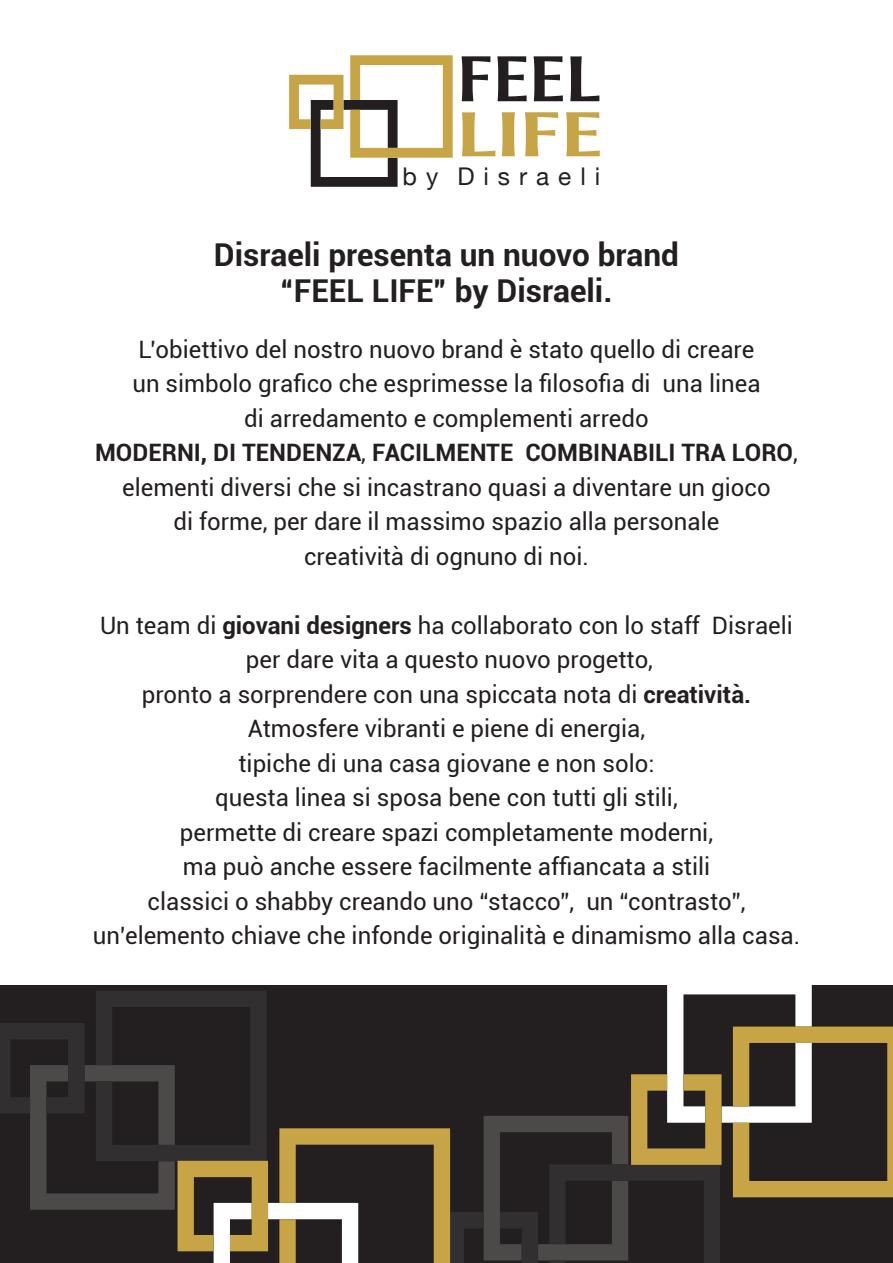
<style>
.page{position:relative;width:893px;height:1263px;background:#fff}
.page>*{position:absolute;margin:0;border:0;box-sizing:border-box;transform-origin:0 0}
.t1{font:700 65.1px "Florentia";color:#231f20;scale:.92 1}
.t2{font:700 63.75px "Florentia";color:#c7a445;scale:1.08 1}
.t3{font:700 31.5px "Roboto";color:#231f20}
.t4{font:24.45px "Helvetica Neue";letter-spacing:.365em;color:#231f20}
.t5{font:24px/34.5px "Roboto";color:#231f20;text-align:center}
.s1{font-weight:700}
</style>
<div class="page">
<svg style="left:289px;top:55px;width:164px;height:132px"></svg>
<svg style="left:0;top:985px;width:893px;height:278px;background:#3f3830"></svg>
<p class="t1" style="left:457px;top:37px;width:157px">FEEL</p>
<p class="t2" style="left:457px;top:93px;width:137px">LIFE</p>
<p class="t4" style="left:403px;top:159px;width:199px">by Disraeli</p>
<p class="t3" style="left:214px;top:233px;width:467px">Disraeli presenta un nuovo brand</p>
<p class="t3" style="left:280px;top:269px;width:334px">“FEEL LIFE” by Disraeli.</p>
<p class="t5" style="left:139px;top:331px;width:617px">L’obiettivo del nostro nuovo brand è stato quello di creare</p>
<p class="t5" style="left:132px;top:365px;width:630px">un simbolo grafico che esprimesse la filosofia di una linea</p>
<p class="t5" style="left:244px;top:400px;width:406px">di arredamento e complementi arredo</p>
<p class="t5" style="left:95px;top:434px;width:704px"><span class="s1">MODERNI, DI TENDENZA</span>, <span class="s1">FACILMENTE COMBINABILI TRA LORO</span>, elementi diversi che si incastrano quasi a diventare un gioco</p>
<p class="t5" style="left:174px;top:503px;width:547px">di forme, per dare il massimo spazio alla personale</p>
<p class="t5" style="left:304px;top:538px;width:286px">creatività di ognuno di noi.</p>
<p class="t5" style="left:100px;top:607px;width:694px">Un team di <span class="s1">giovani designers</span> ha collaborato con lo staff Disraeli</p>
<p class="t5" style="left:246px;top:641px;width:409px">per dare vita a questo nuovo progetto,</p>
<p class="t5" style="left:142px;top:676px;width:611px">pronto a sorprendere con una spiccata nota di <span class="s1">creatività.</span></p>
<p class="t5" style="left:248px;top:710px;width:399px">Atmosfere vibranti e piene di energia,</p>
<p class="t5" style="left:239px;top:745px;width:417px">tipiche di una casa giovane e non solo:</p>
<p class="t5" style="left:215px;top:779px;width:464px">questa linea si sposa bene con tutti gli stili,</p>
<p class="t5" style="left:180px;top:814px;width:535px">permette di creare spazi completamente moderni,</p>
<p class="t5" style="left:183px;top:848px;width:529px">ma può anche essere facilmente affiancata a stili</p>
<p class="t5" style="left:148px;top:883px;width:599px">classici o shabby creando uno “stacco”, un “contrasto”,</p>
<p class="t5" style="left:93px;top:917px;width:709px">un’elemento chiave che infonde originalità e dinamismo alla casa.</p>
</div>
